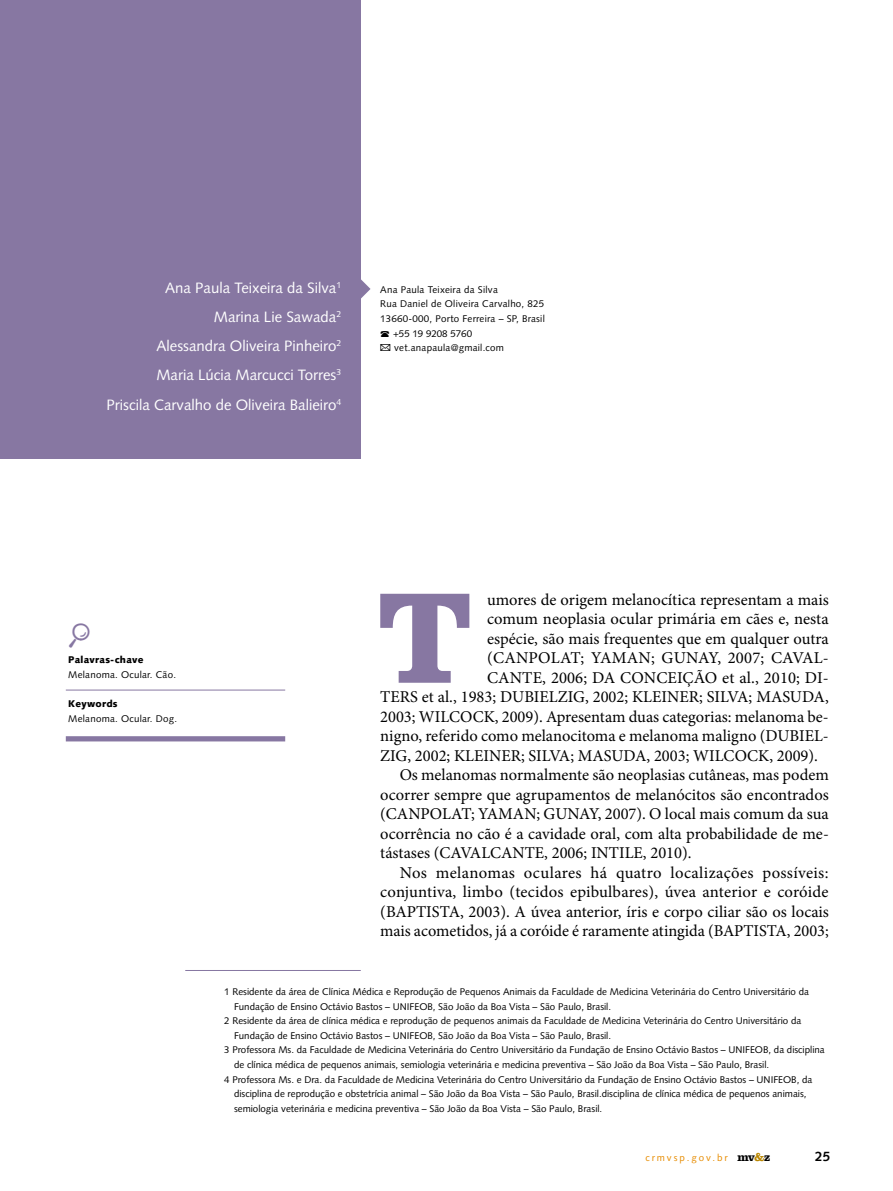
<style>
.page{position:relative;width:893px;height:1191px;background:#fff}
.page>*{position:absolute;margin:0;border:0;box-sizing:border-box;transform-origin:0 0}
.t1{font:700 134.1px "Clarendon LT Std";color:#8777a2}
.t2{font:16.5px "Minion Pro";color:#000}
.t3{font:16.5px "Minion Pro";letter-spacing:.02em;color:#000}
.t4{font:15px/29.2px "Syntax LT Std";color:#fff;text-align:right}
.t5{font:700 13.5px "Syntax LT Std";color:#000}
.t6{font:9.75px "Syntax LT Std";color:#000}
.t7{font:9.75px "Syntax LT Std";letter-spacing:.025em;color:#000}
.t8{font:900 9.75px "Syntax LT Std";letter-spacing:.025em;color:#000}
.t9{font:9.75px "Syntax LT Std";letter-spacing:.2em;color:#e78c00}
.s1{font-family:"Clarendon LT Std";font-weight:700;font-size:12px;color:#000}
.s2{font-family:"Clarendon LT Std";font-weight:700;font-size:12px;color:#b98600}
</style>
<div class="page">
<div style="left:0;top:0;width:361px;height:458px;background:#8777a2"></div>
<hr style="left:66px;top:690px;width:219px;height:1px;background:#8777a2">
<div style="left:66px;top:736px;width:219px;height:5px;background:#8777a2"></div>
<svg style="left:361px;top:279px;width:9px;height:20px"></svg>
<hr style="left:185px;top:970px;width:176px;height:1px;background:#8777a2">
<h3 class="t4" style="left:107px;top:273px;width:236px">Ana Paula Teixeira da Silva<sup>1<br></sup>Marina Lie Sawada<sup>2<br></sup>Alessandra Oliveira Pinheiro<sup>2<br></sup>Maria Lúcia Marcucci Torres<sup>3<br></sup>Priscila Carvalho de Oliveira Balieiro<sup>4</sup></h3>
<p class="t7" style="left:380px;top:283px;width:119px">Ana Paula Teixeira da Silva</p>
<p class="t7" style="left:380px;top:298px;width:166px">Rua Daniel de Oliveira Carvalho, 825</p>
<p class="t7" style="left:380px;top:313px;width:166px">13660-000, Porto Ferreira – SP, Brasil</p>
<p class="t6" style="left:393px;top:327px;width:81px">+55 19 9208 5760</p>
<p class="t7" style="left:394px;top:342px;width:111px">vet.anapaula@gmail.com</p>
<p class="t8" style="left:68px;top:654px;width:77px">Palavras-chave</p>
<p class="t7" style="left:68px;top:668px;width:109px">Melanoma. Ocular. Cão.</p>
<p class="t8" style="left:68px;top:698px;width:51px">Keywords</p>
<p class="t7" style="left:68px;top:712px;width:110px">Melanoma. Ocular. Dog.</p>
<h1 class="t1" style="left:376px;top:556px;width:98px">T</h1>
<h2 class="t2" style="left:487px;top:588px;width:343px">umores de origem melanocítica representam a mais</h2>
<h2 class="t2" style="left:487px;top:608px;width:343px">comum neoplasia ocular primária em cães e, nesta</h2>
<h2 class="t2" style="left:487px;top:627px;width:343px">espécie, são mais frequentes que em qualquer outra</h2>
<h2 class="t2" style="left:487px;top:647px;width:343px">(CANPOLAT; YAMAN; GUNAY, 2007; CAVAL-</h2>
<h2 class="t2" style="left:487px;top:666px;width:343px">CANTE, 2006; DA CONCEIÇÃO et al., 2010; DI-</h2>
<h2 class="t2" style="left:380px;top:686px;width:450px">TERS et al., 1983; DUBIELZIG, 2002; KLEINER; SILVA; MASUDA,</h2>
<h2 class="t2" style="left:380px;top:705px;width:450px">2003; WILCOCK, 2009). Apresentam duas categorias: melanoma be-</h2>
<h2 class="t2" style="left:380px;top:725px;width:450px">nigno, referido como melanocitoma e melanoma maligno (DUBIEL-</h2>
<h2 class="t2" style="left:380px;top:744px;width:439px">ZIG, 2002; KLEINER; SILVA; MASUDA, 2003; WILCOCK, 2009).</h2>
<h2 class="t2" style="left:400px;top:764px;width:431px">Os melanomas normalmente são neoplasias cutâneas, mas podem</h2>
<h2 class="t2" style="left:380px;top:783px;width:450px">ocorrer sempre que agrupamentos de melanócitos são encontrados</h2>
<h2 class="t2" style="left:380px;top:803px;width:450px">(CANPOLAT; YAMAN; GUNAY, 2007). O local mais comum da sua</h2>
<h2 class="t2" style="left:380px;top:822px;width:450px">ocorrência no cão é a cavidade oral, com alta probabilidade de me-</h2>
<h2 class="t2" style="left:380px;top:842px;width:313px">tástases (CAVALCANTE, 2006; INTILE, 2010).</h2>
<h2 class="t3" style="left:400px;top:861px;width:430px">Nos melanomas oculares há quatro localizações possíveis:</h2>
<h2 class="t2" style="left:380px;top:881px;width:450px">conjuntiva, limbo (tecidos epibulbares), úvea anterior e coróide</h2>
<h2 class="t2" style="left:380px;top:900px;width:450px">(BAPTISTA, 2003). A úvea anterior, íris e corpo ciliar são os locais</h2>
<h2 class="t2" style="left:380px;top:920px;width:450px">mais acometidos, já a coróide é raramente atingida (BAPTISTA, 2003;</h2>
<p class="t6" style="left:224px;top:985px;width:586px">1 Residente da área de Clínica Médica e Reprodução de Pequenos Animais da Faculdade de Medicina Veterinária do Centro Universitário da</p>
<p class="t6" style="left:234px;top:1000px;width:379px">Fundação de Ensino Octávio Bastos – UNIFEOB, São João da Boa Vista – São Paulo, Brasil.</p>
<p class="t6" style="left:224px;top:1015px;width:579px">2 Residente da área de clínica médica e reprodução de pequenos animais da Faculdade de Medicina Veterinária do Centro Universitário da</p>
<p class="t6" style="left:234px;top:1029px;width:379px">Fundação de Ensino Octávio Bastos – UNIFEOB, São João da Boa Vista – São Paulo, Brasil.</p>
<p class="t6" style="left:224px;top:1044px;width:602px">3 Professora Ms. da Faculdade de Medicina Veterinária do Centro Universitário da Fundação de Ensino Octávio Bastos – UNIFEOB, da disciplina</p>
<p class="t6" style="left:234px;top:1058px;width:537px">de clínica médica de pequenos animais, semiologia veterinária e medicina preventiva – São João da Boa Vista – São Paulo, Brasil.</p>
<p class="t6" style="left:224px;top:1073px;width:590px">4 Professora Ms. e Dra. da Faculdade de Medicina Veterinária do Centro Universitário da Fundação de Ensino Octávio Bastos – UNIFEOB, da</p>
<p class="t6" style="left:234px;top:1088px;width:574px">disciplina de reprodução e obstetrícia animal – São João da Boa Vista – São Paulo, Brasil.disciplina de clínica médica de pequenos animais,</p>
<p class="t6" style="left:234px;top:1102px;width:370px">semiologia veterinária e medicina preventiva – São João da Boa Vista – São Paulo, Brasil.</p>
<p class="t9" style="left:645px;top:1151px;width:126px">crmvsp.gov.br <span class="s1">mv</span><span class="s2">&amp;</span><span class="s1">z</span></p>
<h3 class="t5" style="left:815px;top:1148px;width:17px">25</h3>
</div>
